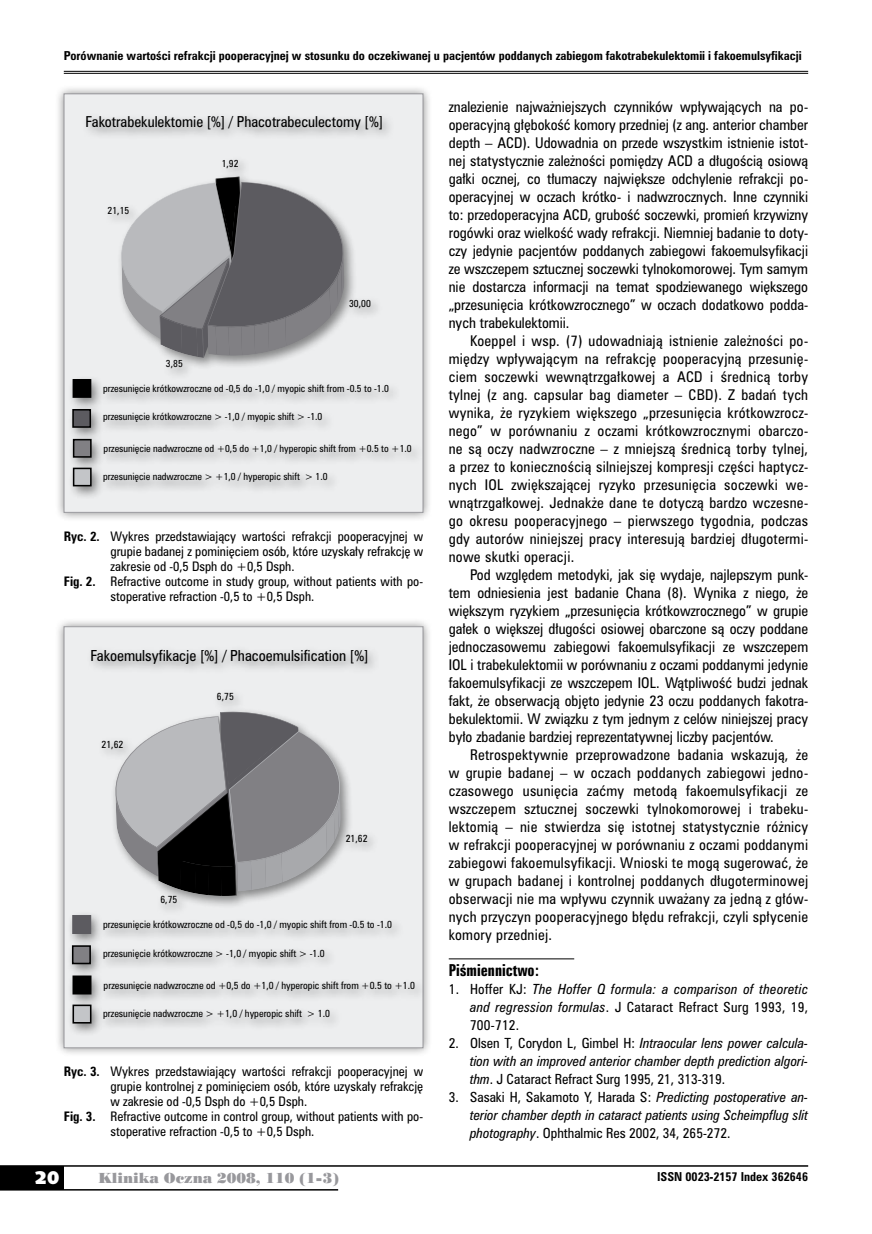
<style>
.page{position:relative;width:872px;height:1234px;background:#fff}
.page>*{position:absolute;margin:0;border:0;box-sizing:border-box;transform-origin:0 0}
.t1{font:18px "Humanst 531 U Blk PL";color:#fff}
.t2{font:15px "Zurich Bd X Cn PL";color:#000}
.t3{font:13.95px "Zurich Cn PL";color:#000}
.t4{font:13.8px "Zurich Cn PL";color:#000}
.t5{font:13.5px/18px "Zurich Cn PL";color:#000;text-align:justify}
.t6{font:13.5px "Poster Bodoni PL";color:#98989c}
.t7{font:italic 12.75px/18px "Zurich Cn PL";color:#000;text-align:justify}
.t8{font:12px "Zurich Cn PL";color:#000}
.t9{font:700 11.25px "Zurich Cn PL";color:#000}
.t10{font:9.3px "Zurich Cn PL";color:#000}
.t11{font:9.15px "Zurich Cn PL";color:#000}
.s1{font-style:normal}
.s2{font-weight:700}
</style>
<div class="page">
<div style="left:0;top:1165px;width:64px;height:24px;background:#000"></div>
<hr style="left:0;top:1164px;width:808px;height:2px;background:#000">
<hr style="left:0;top:1188px;width:338px;height:2px;background:#000">
<hr style="left:64px;top:71px;width:744px;height:1px;background:#000">
<hr style="left:64px;top:73px;width:744px;height:1px;background:#000">
<hr style="left:449px;top:958px;width:125px;height:1px;background:#000">
<div style="left:55px;top:85px;width:377px;height:436px;background:#000;opacity:.45"></div>
<div style="left:64px;top:94px;width:359px;height:418px;background:#edeeef"></div>
<div style="left:68px;top:111px;width:355px;height:388px;background:#000;opacity:.45"></div>
<svg style="left:119px;top:176px;width:226px;height:182px"></svg>
<div style="left:73px;top:380px;width:18px;height:17px;background:#000"></div>
<div style="left:73px;top:379px;width:18px;height:19px;border:2px solid #000"></div>
<div style="left:73px;top:409px;width:17px;height:18px;background:#5c5b60"></div>
<div style="left:72px;top:409px;width:19px;height:18px;border:2px solid #000"></div>
<div style="left:74px;top:439px;width:17px;height:18px;background:#818084"></div>
<div style="left:73px;top:439px;width:19px;height:18px;border:2px solid #000"></div>
<div style="left:74px;top:468px;width:17px;height:17px;background:#c3c5c8"></div>
<div style="left:73px;top:467px;width:19px;height:19px;border:2px solid #000"></div>
<div style="left:64px;top:94px;width:359px;height:418px;border:1px solid #98989c"></div>
<div style="left:55px;top:617px;width:377px;height:440px;background:#000;opacity:.45"></div>
<div style="left:64px;top:626px;width:359px;height:421px;background:#edeeef"></div>
<div style="left:67px;top:645px;width:356px;height:391px;background:#000;opacity:.45"></div>
<svg style="left:113px;top:711px;width:229px;height:184px"></svg>
<div style="left:73px;top:915px;width:17px;height:18px;background:#5c5b60"></div>
<div style="left:72px;top:914px;width:19px;height:19px;border:2px solid #5c5b60"></div>
<div style="left:73px;top:945px;width:17px;height:18px;background:#818084"></div>
<div style="left:72px;top:945px;width:19px;height:19px;border:2px solid #000"></div>
<div style="left:73px;top:976px;width:18px;height:17px;background:#000"></div>
<div style="left:72px;top:975px;width:19px;height:19px;border:2px solid #000"></div>
<div style="left:73px;top:1005px;width:18px;height:17px;background:#c3c5c8"></div>
<div style="left:72px;top:1004px;width:19px;height:19px;border:2px solid #000"></div>
<div style="left:64px;top:626px;width:359px;height:421px;border:1px solid #98989c"></div>
<p class="t9" style="left:64px;top:48px;width:739px">Porównanie wartości refrakcji pooperacyjnej w stosunku do oczekiwanej u pacjentów poddanych zabiegom fakotrabekulektomii i fakoemulsyfikacji</p>
<p class="t5" style="left:449px;top:97px;width:361px">znalezienie najważniejszych czynników wpływających na po&shy;operacyjną głębokość komory przedniej (z ang. anterior chamber depth – ACD). Udowadnia on przede wszystkim istnienie istot&shy;nej statystycznie zależności pomiędzy ACD a długością osiową gałki ocznej, co tłumaczy największe odchylenie refrakcji po&shy;operacyjnej w oczach krótko- i nadwzrocznych. Inne czynniki to: przedoperacyjna ACD, grubość soczewki, promień krzywizny rogówki oraz wielkość wady refrakcji. Niemniej badanie to doty&shy;czy jedynie pacjentów poddanych zabiegowi fakoemulsyfikacji ze wszczepem sztucznej soczewki tylnokomorowej. Tym samym nie dostarcza informacji na temat spodziewanego większego „przesunięcia krótkowzrocznego” w oczach dodatkowo podda&shy;nych trabekulektomii.</p>
<p class="t5" style="left:449px;top:331px;width:361px;text-indent:21px">Koeppel i wsp. (7) udowadniają istnienie zależności po&shy;między wpływającym na refrakcję pooperacyjną przesunię&shy;ciem soczewki wewnątrzgałkowej a ACD i średnicą torby tylnej (z ang. capsular bag diameter – CBD). Z badań tych wynika, że ryzykiem większego „przesunięcia krótkowzrocz&shy;nego” w porównaniu z oczami krótkowzrocznymi obarczo&shy;ne są oczy nadwzroczne – z mniejszą średnicą torby tylnej, a przez to koniecznością silniejszej kompresji części haptycz&shy;nych IOL zwiększającej ryzyko przesunięcia soczewki we&shy;wnątrzgałkowej. Jednakże dane te dotyczą bardzo wczesne&shy;go okresu pooperacyjnego – pierwszego tygodnia, podczas gdy autorów niniejszej pracy interesują bardziej długotermi&shy;nowe skutki operacji.</p>
<p class="t5" style="left:449px;top:565px;width:361px;text-indent:21px">Pod względem metodyki, jak się wydaje, najlepszym punk&shy;tem odniesienia jest badanie Chana (8). Wynika z niego, że większym ryzykiem „przesunięcia krótkowzrocznego” w grupie gałek o większej długości osiowej obarczone są oczy poddane jednoczasowemu zabiegowi fakoemulsyfikacji ze wszczepem IOL i trabekulektomii w porównaniu z oczami poddanymi jedynie fakoemulsyfikacji ze wszczepem IOL. Wątpliwość budzi jednak fakt, że obserwacją objęto jedynie 23 oczu poddanych fakotra&shy;bekulektomii. W związku z tym jednym z celów niniejszej pracy było zbadanie bardziej reprezentatywnej liczby pacjentów.</p>
<p class="t5" style="left:449px;top:745px;width:361px;text-indent:21px">Retrospektywnie przeprowadzone badania wskazują, że w grupie badanej – w oczach poddanych zabiegowi jedno&shy;czasowego usunięcia zaćmy metodą fakoemulsyfikacji ze wszczepem sztucznej soczewki tylnokomorowej i trabeku&shy;lektomią – nie stwierdza się istotnej statystycznie różnicy w refrakcji pooperacyjnej w porównaniu z oczami poddanymi zabiegowi fakoemulsyfikacji. Wnioski te mogą sugerować, że w grupach badanej i kontrolnej poddanych długoterminowej obserwacji nie ma wpływu czynnik uważany za jedną z głów&shy;nych przyczyn pooperacyjnego błędu refrakcji, czyli spłycenie komory przedniej.</p>
<p class="t2" style="left:449px;top:960px;width:92px">Piśmiennictwo:</p>
<p class="t7" style="left:470px;top:979px;width:339px;text-indent:-21px"><span class="s1">1. Hoffer KJ:</span> The Hoffer Q formula: a comparison of theoretic and regression formulas<span class="s1">. J Cataract Refract Surg 1993, 19, 700-712.</span></p>
<p class="t7" style="left:470px;top:1033px;width:340px;text-indent:-21px"><span class="s1">2. Olsen T, Corydon L, Gimbel H:</span> Intraocular lens power calcula&shy;tion with an improved anterior chamber depth prediction algori&shy;thm<span class="s1">. J Cataract Refract Surg 1995, 21, 313-319.</span></p>
<p class="t7" style="left:470px;top:1087px;width:340px;text-indent:-21px"><span class="s1">3. Sasaki H, Sakamoto Y, Harada S:</span> Predicting postoperative an&shy;terior chamber depth in cataract patients using Scheimpflug slit photography<span class="s1">. Ophthalmic Res 2002, 34, 265-272.</span></p>
<p class="t4" style="left:85px;top:113px;width:299px">Fakotrabekulektomie [%] / Phacotrabeculectomy [%]</p>
<p class="t11" style="left:222px;top:157px;width:18px">1,92</p>
<p class="t11" style="left:108px;top:204px;width:23px">21,15</p>
<p class="t11" style="left:349px;top:297px;width:23px">30,00</p>
<p class="t11" style="left:166px;top:357px;width:18px">3,85</p>
<p class="t11" style="left:103px;top:382px;width:287px">przesunięcie krótkowzroczne od -0,5 do -1,0 / myopic shift from -0.5 to -1.0</p>
<p class="t11" style="left:103px;top:410px;width:221px">przesunięcie krótkowzroczne &gt; -1,0 / myopic shift &gt; -1.0</p>
<p class="t11" style="left:104px;top:442px;width:309px">przesunięcie nadwzroczne od +0,5 do +1,0 / hyperopic shift from +0.5 to +1.0</p>
<p class="t11" style="left:103px;top:470px;width:226px">przesunięcie nadwzroczne &gt; +1,0 / hyperopic shift &gt; 1.0</p>
<p class="t8" style="left:64px;top:528px;width:361px"><span class="s2">Ryc. 2.</span> Wykres przedstawiający wartości refrakcji pooperacyjnej w</p>
<p class="t8" style="left:111px;top:543px;width:314px">grupie badanej z pominięciem osób, które uzyskały refrakcję w</p>
<p class="t8" style="left:111px;top:558px;width:185px">zakresie od -0,5 Dsph do +0,5 Dsph.</p>
<p class="t8" style="left:64px;top:573px;width:361px"><span class="s2">Fig. 2.</span> Refractive outcome in study group, without patients with po-</p>
<p class="t8" style="left:111px;top:588px;width:205px">stoperative refraction -0,5 to +0,5 Dsph.</p>
<p class="t3" style="left:90px;top:645px;width:280px">Fakoemulsyfikacje [%] / Phacoemulsification [%]</p>
<p class="t10" style="left:217px;top:690px;width:19px">6,75</p>
<p class="t10" style="left:101px;top:737px;width:23px">21,62</p>
<p class="t10" style="left:346px;top:832px;width:23px">21,62</p>
<p class="t10" style="left:160px;top:893px;width:19px">6,75</p>
<p class="t10" style="left:103px;top:918px;width:290px">przesunięcie krótkowzroczne od -0,5 do -1,0 / myopic shift from -0.5 to -1.0</p>
<p class="t10" style="left:103px;top:946px;width:223px">przesunięcie krótkowzroczne &gt; -1,0 / myopic shift &gt; -1.0</p>
<p class="t10" style="left:104px;top:978px;width:313px">przesunięcie nadwzroczne od +0,5 do +1,0 / hyperopic shift from +0.5 to +1.0</p>
<p class="t10" style="left:103px;top:1007px;width:228px">przesunięcie nadwzroczne &gt; +1,0 / hyperopic shift &gt; 1.0</p>
<p class="t8" style="left:64px;top:1063px;width:361px"><span class="s2">Ryc. 3.</span> Wykres przedstawiający wartości refrakcji pooperacyjnej w</p>
<p class="t8" style="left:111px;top:1078px;width:314px">grupie kontrolnej z pominięciem osób, które uzyskały refrakcję</p>
<p class="t8" style="left:111px;top:1093px;width:198px">w zakresie od -0,5 Dsph do +0,5 Dsph.</p>
<p class="t8" style="left:64px;top:1108px;width:361px"><span class="s2">Fig. 3.</span> Refractive outcome in control group, without patients with po-</p>
<p class="t8" style="left:111px;top:1123px;width:205px">stoperative refraction -0,5 to +0,5 Dsph.</p>
<h1 class="t1" style="left:35px;top:1165px;width:26px">20</h1>
<p class="t6" style="left:99px;top:1168px;width:242px">Klinika Oczna 2008, 110 (1-3)</p>
<p class="t9" style="left:657px;top:1168px;width:152px">ISSN 0023-2157 Index 362646</p>
</div>
